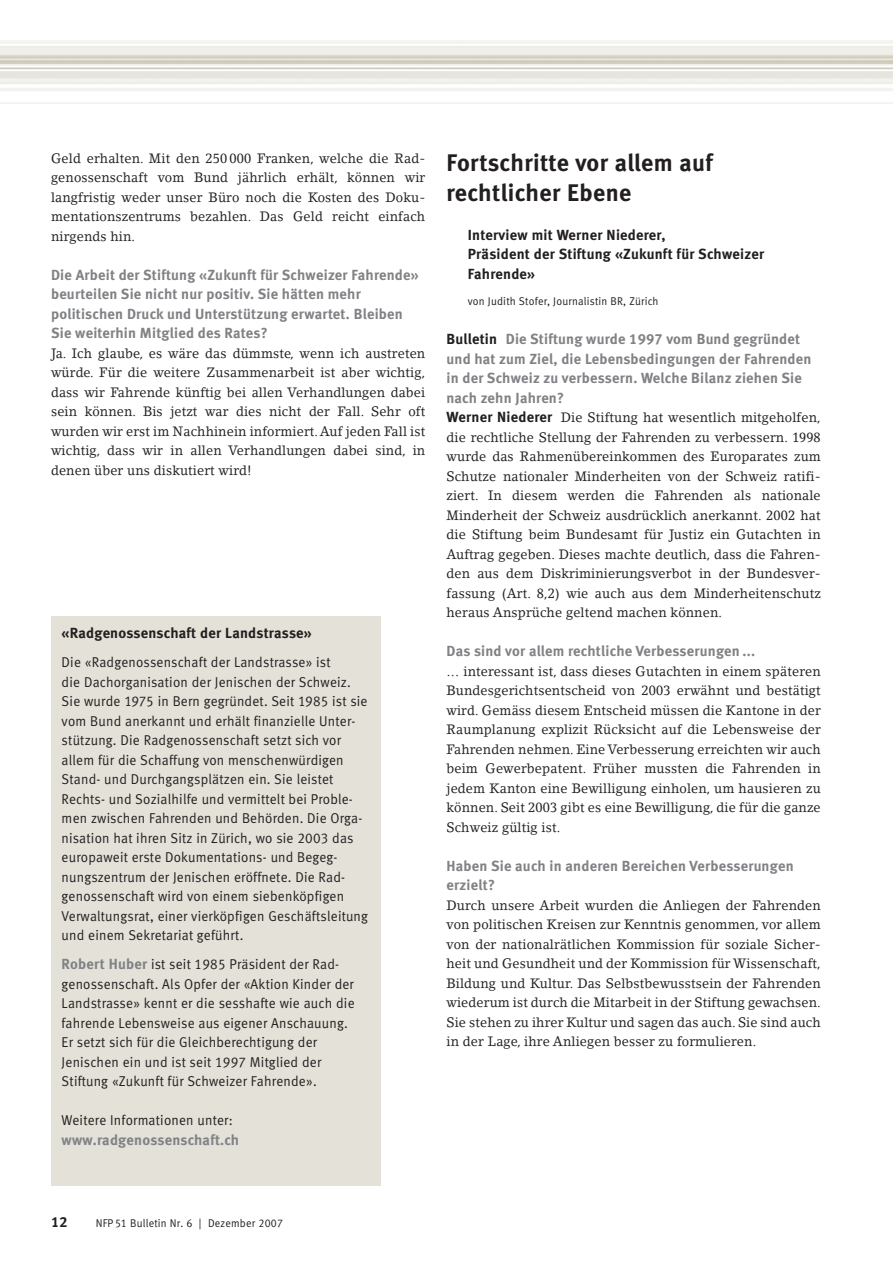
<style>
.page{position:relative;width:893px;height:1263px;background:#fff}
.page>*{position:absolute;margin:0;border:0;box-sizing:border-box;transform-origin:0 0}
.t1{font:24px/30px "Meta Bold LF";letter-spacing:.015em;color:#231f20}
.t2{font:14.7px/19.5px "Meta Bold LF";letter-spacing:.015em;color:#808285}
.t3{font:14.7px/19.5px "Meta Bold LF";letter-spacing:.015em;color:#231f20}
.t4{font:14.25px/19.5px "Meta Normal LF";letter-spacing:.015em;color:#231f20;scale:.95 1}
.t5{font:13.5px/19.5px "Lino Letter";letter-spacing:.01em;color:#231f20;text-align:justify;scale:.95 1}
.t6{font:11.25px "Meta Normal LF";letter-spacing:.02em;color:#231f20;scale:.95 1}
.s1{font-family:"Meta Bold LF";font-size:14.7px;color:#808285}
.s2{color:#231f20}
.s3{font-family:"Meta Bold LF";font-size:14.7px}
</style>
<div class="page">
<div style="left:51px;top:617px;width:330px;height:569px;background:#e3e1d8"></div>
<p class="t5" style="left:51px;top:150px;width:395px">Geld erhalten. Mit den 250 000 Franken, welche die Rad&shy;genossenschaft vom Bund jährlich erhält, können wir langfristig weder unser Büro noch die Kosten des Doku&shy;mentationszentrums bezahlen. Das Geld reicht einfach nirgends hin.</p>
<p class="t2" style="left:51px;top:266px;width:369px">Die Arbeit der Stiftung «Zukunft für Schweizer Fahrende» beurteilen Sie nicht nur positiv. Sie hätten mehr politischen Druck und Unterstützung erwartet. Bleiben Sie weiterhin Mitglied des Rates?</p>
<p class="t5" style="left:51px;top:345px;width:395px">Ja. Ich glaube, es wäre das dümmste, wenn ich austreten würde. Für die weitere Zusammenarbeit ist aber wichtig, dass wir Fahrende künftig bei allen Verhandlungen dabei sein können. Bis jetzt war dies nicht der Fall. Sehr oft wurden wir erst im Nachhinein informiert. Auf jeden Fall ist wichtig, dass wir in allen Verhandlungen dabei sind, in denen über uns diskutiert wird!</p>
<p class="t3" style="left:62px;top:624px;width:252px">«Radgenossenschaft der Landstrasse»</p>
<p class="t4" style="left:62px;top:654px;width:324px">Die «Radgenossenschaft der Landstrasse» ist<br>die Dachorganisation der Jenischen der Schweiz.<br>Sie wurde 1975 in Bern gegründet. Seit 1985 ist sie vom Bund anerkannt und erhält finanzielle Unter&shy;stützung. Die Radgenossenschaft setzt sich vor allem für die Schaffung von menschenwürdigen Stand- und Durchgangsplätzen ein. Sie leistet Rechts- und Sozialhilfe und vermittelt bei Proble&shy;men zwischen Fahrenden und Behörden. Die Orga&shy;nisation hat ihren Sitz in Zürich, wo sie 2003 das europaweit erste Dokumentations- und Begeg&shy;nungszentrum der Jenischen eröffnete. Die Rad&shy;genossenschaft wird von einem siebenköpfigen Verwaltungsrat, einer vierköpfigen Geschäftsleitung und einem Sekretariat geführt.</p>
<p class="t4" style="left:62px;top:956px;width:310px"><span class="s1">Robert Huber</span> ist seit 1985 Präsident der Rad&shy;genossenschaft. Als Opfer der «Aktion Kinder der Landstrasse» kennt er die sesshafte wie auch die fahrende Lebensweise aus eigener Anschauung.<br>Er setzt sich für die Gleichberechtigung der Jenischen ein und ist seit 1997 Mitglied der Stiftung «Zukunft für Schweizer Fahrende».</p>
<p class="t4" style="left:62px;top:1112px;width:181px">Weitere Informationen unter:</p>
<p class="t2" style="left:62px;top:1131px;width:179px">www.radgenossenschaft.ch</p>
<h1 class="t1" style="left:446px;top:149px;width:268px">Fortschritte vor allem auf rechtlicher Ebene</h1>
<p class="t3" style="left:468px;top:226px;width:298px">Interview mit Werner Niederer,<br>Präsident der Stiftung «Zukunft für Schweizer<br>Fahrende»</p>
<p class="t6" style="left:468px;top:297px;width:202px">von Judith Stofer, Journalistin BR, Zürich</p>
<p class="t2" style="left:446px;top:330px;width:366px"><span class="s2">Bulletin</span> Die Stiftung wurde 1997 vom Bund gegründet und hat zum Ziel, die Lebensbedingungen der Fahrenden in der Schweiz zu verbessern. Welche Bilanz ziehen Sie nach zehn Jahren?</p>
<p class="t5" style="left:446px;top:409px;width:395px"><span class="s3">Werner Niederer</span> Die Stiftung hat wesentlich mitgeholfen, die rechtliche Stellung der Fahrenden zu verbessern. 1998 wurde das Rahmenübereinkommen des Europarates zum Schutze nationaler Minderheiten von der Schweiz ratifi&shy;ziert. In diesem werden die Fahrenden als nationale Minderheit der Schweiz ausdrücklich anerkannt. 2002 hat die Stiftung beim Bundesamt für Justiz ein Gutachten in Auftrag gegeben. Dieses machte deutlich, dass die Fahren&shy;den aus dem Diskriminierungsverbot in der Bundesver&shy;fassung (Art. 8,2) wie auch aus dem Minderheitenschutz heraus Ansprüche geltend machen können.</p>
<p class="t2" style="left:446px;top:642px;width:310px">Das sind vor allem rechtliche Verbesserungen ...</p>
<p class="t5" style="left:446px;top:662px;width:395px">… interessant ist, dass dieses Gutachten in einem späteren Bundesgerichtsentscheid von 2003 erwähnt und bestätigt wird. Gemäss diesem Entscheid müssen die Kantone in der Raumplanung explizit Rücksicht auf die Lebensweise der Fahrenden nehmen. Eine Verbesserung erreichten wir auch beim Gewerbepatent. Früher mussten die Fahrenden in jedem Kanton eine Bewilligung einholen, um hausieren zu können. Seit 2003 gibt es eine Bewilligung, die für die ganze Schweiz gültig ist.</p>
<p class="t2" style="left:446px;top:857px;width:349px">Haben Sie auch in anderen Bereichen Verbesserungen erzielt?</p>
<p class="t5" style="left:446px;top:896px;width:395px">Durch unsere Arbeit wurden die Anliegen der Fahrenden von politischen Kreisen zur Kenntnis genommen, vor allem von der nationalrätlichen Kommission für soziale Sicher&shy;heit und Gesundheit und der Kommission für Wissenschaft, Bildung und Kultur. Das Selbstbewusstsein der Fahrenden wiederum ist durch die Mitarbeit in der Stiftung gewachsen.<br>Sie stehen zu ihrer Kultur und sagen das auch. Sie sind auch in der Lage, ihre Anliegen besser zu formulieren.</p>
<p class="t3" style="left:51px;top:1213px;width:18px">12</p>
<p class="t6" style="left:96px;top:1219px;width:199px">NFP 51 Bulletin Nr. 6 | Dezember 2007</p>
</div>
